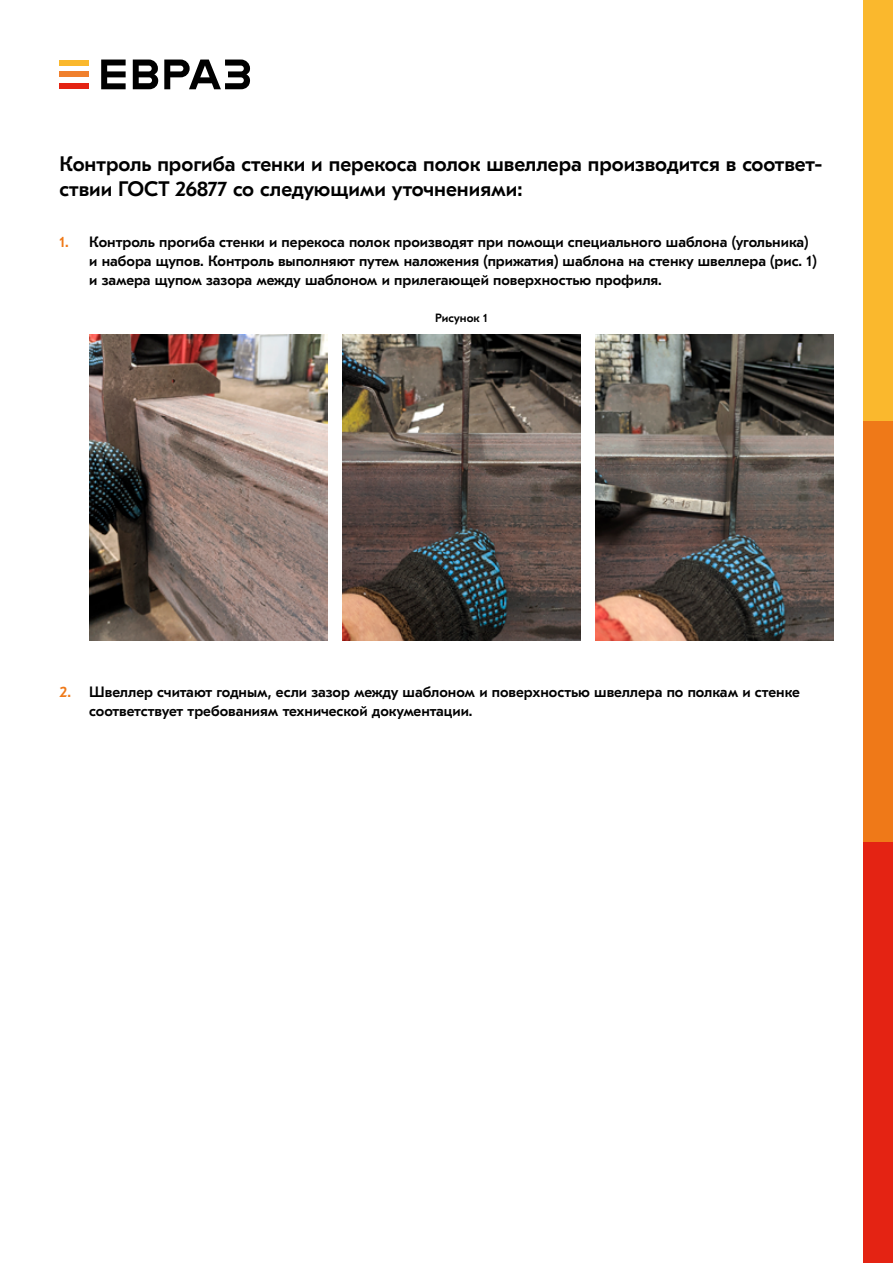
<style>
.page{position:relative;width:893px;height:1263px;background:#fff}
.page>*{position:absolute;margin:0;border:0;box-sizing:border-box;transform-origin:0 0}
.t1{font:500 21px/25.2px "GT Eesti Pro Text";color:#000}
.t2{font:500 15px/18.8px "GT Eesti Pro Text";color:#000}
.t3{font:500 12px "GT Eesti Pro Text";color:#000}
.s1{color:#ef7918}
</style>
<div class="page">
<div style="left:60px;top:60px;width:29px;height:5px;background:#fab82d"></div>
<div style="left:60px;top:71px;width:29px;height:6px;background:#f0802d"></div>
<div style="left:60px;top:83px;width:29px;height:6px;background:#e42313"></div>
<svg style="left:101px;top:60px;width:25px;height:29px"></svg>
<svg style="left:164px;top:60px;width:86px;height:29px"></svg>
<svg style="left:133px;top:60px;width:25px;height:29px"></svg>
<div style="left:863px;top:0;width:30px;height:421px;background:#fab82d"></div>
<div style="left:863px;top:421px;width:30px;height:421px;background:#ef7918"></div>
<div style="left:863px;top:842px;width:30px;height:421px;background:#e42313"></div>
<img style="left:89px;top:335px;width:238px;height:306px">
<img style="left:342px;top:335px;width:238px;height:306px">
<img style="left:596px;top:335px;width:237px;height:306px">
<h1 class="t1" style="left:60px;top:151px;width:765px">Контроль прогиба стенки и перекоса полок швеллера производится в соответ&shy;ствии ГОСТ 26877 со следующими уточнениями:</h1>
<p class="t2" style="left:89px;top:233px;width:729px;text-indent:-30px"><span class="s1">1.</span> Контроль прогиба стенки и перекоса полок производят при помощи специального шаблона (угольника) и набора щупов. Контроль выполняют путем наложения (прижатия) шаблона на стенку швеллера (рис. 1) и замера щупом зазора между шаблоном и прилегающей поверхностью профиля.</p>
<p class="t3" style="left:435px;top:311px;width:54px">Рисунок 1</p>
<p class="t2" style="left:89px;top:683px;width:712px;text-indent:-30px"><span class="s1">2.</span> Швеллер считают годным, если зазор между шаблоном и поверхностью швеллера по полкам и стенке соответствует требованиям технической документации.</p>
</div>
